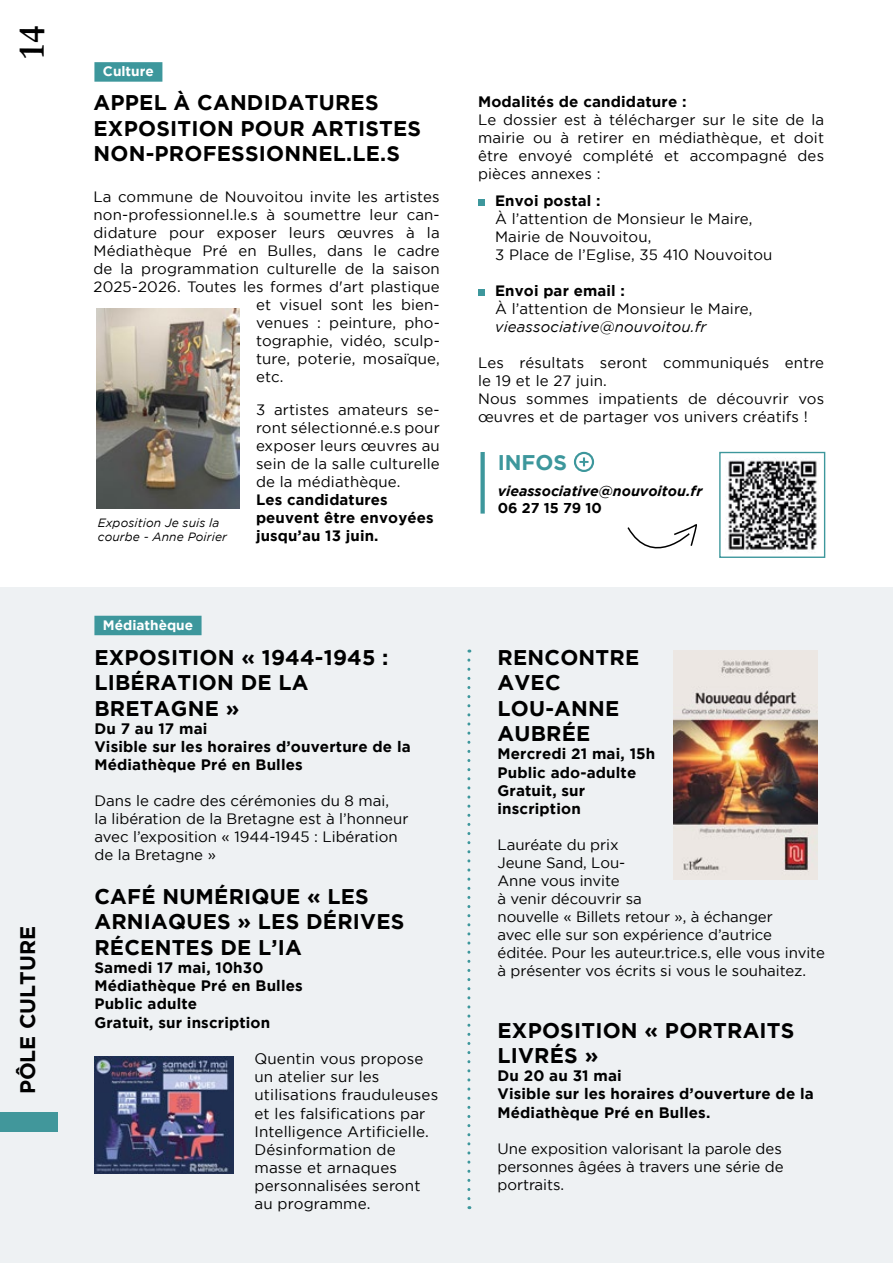
<style>
.page{position:relative;width:893px;height:1263px;background:#fff}
.page>*{position:absolute;margin:0;border:0;box-sizing:border-box;transform-origin:0 0}
.t1{font:700 37.5px "Garamond";color:#000}
.t2{font:700 21.15px/25.5px "Gotham";letter-spacing:.01em;color:#000}
.t3{font:700 21.15px "Gotham";color:#3d979c}
.t4{font:700 21px "Gotham";color:#000}
.t5{font:700 15.15px/18.1px "Gotham";letter-spacing:.01em;color:#000}
.t6{font:15.15px/18.1px "Gotham";letter-spacing:.01em;color:#000}
.t7{font:15px/18px "Gotham";letter-spacing:.01em;color:#000}
.t8{font:700 15px/18px "Gotham";letter-spacing:.01em;color:#000}
.t9{font:italic 15px "Gotham";letter-spacing:.01em;color:#000}
.t10{font:italic 700 14.25px "Gotham";color:#000}
.t11{font:700 14.25px "Gotham";color:#000}
.t12{font:700 13.65px "Gotham";color:#fff}
.t13{font:italic 12px/14.4px "Gotham";letter-spacing:.01em;color:#000}
</style>
<div class="page">
<svg style="left:478px;top:200px;width:6px;height:6px"></svg>
<svg style="left:478px;top:290px;width:6px;height:6px"></svg>
<div style="left:0;top:587px;width:893px;height:676px;background:#eef1f3"></div>
<div style="left:480px;top:452px;width:5px;height:62px;background:#3d979c"></div>
<div style="left:574px;top:452px;width:20px;height:20px;border:2px solid #3d979c;border-radius:50%"></div>
<svg style="left:579px;top:457px;width:9px;height:9px"></svg>
<div style="left:719px;top:452px;width:106px;height:106px;border:1px solid #3d979c"></div>
<img style="left:726px;top:460px;width:91px;height:90px">
<svg style="left:627px;top:524px;width:70px;height:25px"></svg>
<img style="left:97px;top:308px;width:142px;height:200px">
<div style="left:0;top:1113px;width:57px;height:19px;background:#41979b"></div>
<div style="left:94px;top:62px;width:68px;height:20px;background:#3d979c"></div>
<div style="left:94px;top:616px;width:108px;height:19px;background:#3d979c"></div>
<img style="left:94px;top:1057px;width:139px;height:116px">
<img style="left:674px;top:651px;width:143px;height:228px">
<svg style="left:467px;top:660px;width:3px;height:549px"></svg>
<h1 class="t1" style="left:7px;top:59px;width:35px;rotate:-90deg">14</h1>
<h3 class="t4" style="left:16px;top:1094px;width:170px;rotate:-90deg">PÔLE CULTURE</h3>
<p class="t12" style="left:103px;top:63px;width:52px">Culture</p>
<h2 class="t2" style="left:94px;top:90px;width:329px">APPEL À CANDIDATURES<br>EXPOSITION POUR ARTISTES<br>NON-PROFESSIONNEL.LE.S</h2>
<p class="t7" style="left:94px;top:187px;width:348px">La commune de Nouvoitou invite les artistes</p>
<p class="t7" style="left:94px;top:205px;width:348px">non-professionnel.le.s à soumettre leur can-</p>
<p class="t7" style="left:94px;top:223px;width:348px">didature pour exposer leurs œuvres à la</p>
<p class="t7" style="left:94px;top:241px;width:348px">Médiathèque Pré en Bulles, dans le cadre</p>
<p class="t7" style="left:94px;top:259px;width:348px">de la programmation culturelle de la saison</p>
<p class="t7" style="left:94px;top:277px;width:348px">2025-2026. Toutes les formes d'art plastique</p>
<p class="t7" style="left:256px;top:295px;width:185px">et visuel sont les bien-</p>
<p class="t7" style="left:256px;top:313px;width:185px">venues : peinture, pho-</p>
<p class="t7" style="left:256px;top:331px;width:185px">tographie, vidéo, sculp-</p>
<p class="t7" style="left:256px;top:349px;width:185px">ture, poterie, mosaïque,</p>
<p class="t7" style="left:256px;top:367px;width:29px">etc.</p>
<p class="t7" style="left:256px;top:400px;width:185px;text-align:justify">3 artistes amateurs se&shy;ront sélectionné.e.s pour exposer leurs œuvres au sein de la salle culturelle de la médiathèque.</p>
<p class="t8" style="left:256px;top:490px;width:179px">Les candidatures peuvent être envoyées jusqu’au 13 juin.</p>
<p class="t13" style="left:98px;top:515px;width:131px">Exposition Je suis la courbe - Anne Poirier</p>
<p class="t12" style="left:103px;top:617px;width:92px">Médiathèque</p>
<h2 class="t2" style="left:94px;top:644px;width:296px">EXPOSITION « 1944-1945 :<br>LIBÉRATION DE LA<br>BRETAGNE »</h2>
<p class="t5" style="left:94px;top:719px;width:318px">Du 7 au 17 mai<br>Visible sur les horaires d’ouverture de la<br>Médiathèque Pré en Bulles</p>
<p class="t7" style="left:94px;top:792px;width:316px">Dans le cadre des cérémonies du 8 mai,<br>la libération de la Bretagne est à l’honneur avec l’exposition « 1944-1945 : Libération de la Bretagne »</p>
<h2 class="t2" style="left:94px;top:883px;width:311px">CAFÉ NUMÉRIQUE « LES<br>ARNIAQUES » LES DÉRIVES<br>RÉCENTES DE L’IA</h2>
<p class="t5" style="left:94px;top:958px;width:210px">Samedi 17 mai, 10h30<br>Médiathèque Pré en Bulles<br>Public adulte<br>Gratuit, sur inscription</p>
<p class="t6" style="left:254px;top:1049px;width:185px">Quentin vous propose un atelier sur les utilisations frauduleuses et les falsifications par<br>Intelligence Artificielle.<br>Désinformation de masse et arnaques personnalisées seront au programme.</p>
<p class="t5" style="left:478px;top:93px;width:210px">Modalités de candidature :</p>
<p class="t7" style="left:478px;top:111px;width:348px;text-align:justify">Le dossier est à télécharger sur le site de la mairie ou à retirer en médiathèque, et doit être envoyé complété et accompagné des pièces annexes :</p>
<p class="t8" style="left:495px;top:191px;width:107px">Envoi postal :</p>
<p class="t7" style="left:495px;top:209px;width:279px">À l’attention de Monsieur le Maire,<br>Mairie de Nouvoitou,<br>3 Place de l’Eglise, 35 410 Nouvoitou</p>
<p class="t8" style="left:495px;top:281px;width:131px">Envoi par email :</p>
<p class="t7" style="left:495px;top:299px;width:259px">À l’attention de Monsieur le Maire,</p>
<p class="t9" style="left:495px;top:318px;width:213px">vieassociative@nouvoitou.fr</p>
<p class="t7" style="left:478px;top:353px;width:348px">Les résultats seront communiqués entre le 19 et le 27 juin.<br>Nous sommes impatients de découvrir vos œuvres et de partager vos univers créatifs !</p>
<h2 class="t3" style="left:498px;top:450px;width:71px">INFOS</h2>
<p class="t10" style="left:498px;top:482px;width:206px">vieassociative@nouvoitou.fr</p>
<p class="t11" style="left:498px;top:499px;width:106px">06 27 15 79 10</p>
<h2 class="t2" style="left:497px;top:644px;width:143px">RENCONTRE<br>AVEC<br>LOU-ANNE<br>AUBRÉE</h2>
<p class="t5" style="left:497px;top:744px;width:159px">Mercredi 21 mai, 15h<br>Public ado-adulte<br>Gratuit, sur inscription</p>
<p class="t7" style="left:497px;top:835px;width:329px">Lauréate du prix<br>Jeune Sand, Lou-<br>Anne vous invite<br>à venir découvrir sa<br>nouvelle « Billets retour », à échanger<br>avec elle sur son expérience d’autrice éditée. Pour les auteur.trice.s, elle vous invite à présenter vos écrits si vous le souhaitez.</p>
<h2 class="t2" style="left:497px;top:1017px;width:298px">EXPOSITION « PORTRAITS<br>LIVRÉS »</h2>
<p class="t5" style="left:497px;top:1066px;width:318px">Du 20 au 31 mai<br>Visible sur les horaires d’ouverture de la<br>Médiathèque Pré en Bulles.</p>
<p class="t7" style="left:497px;top:1139px;width:288px">Une exposition valorisant la parole des personnes âgées à travers une série de portraits.</p>
</div>
